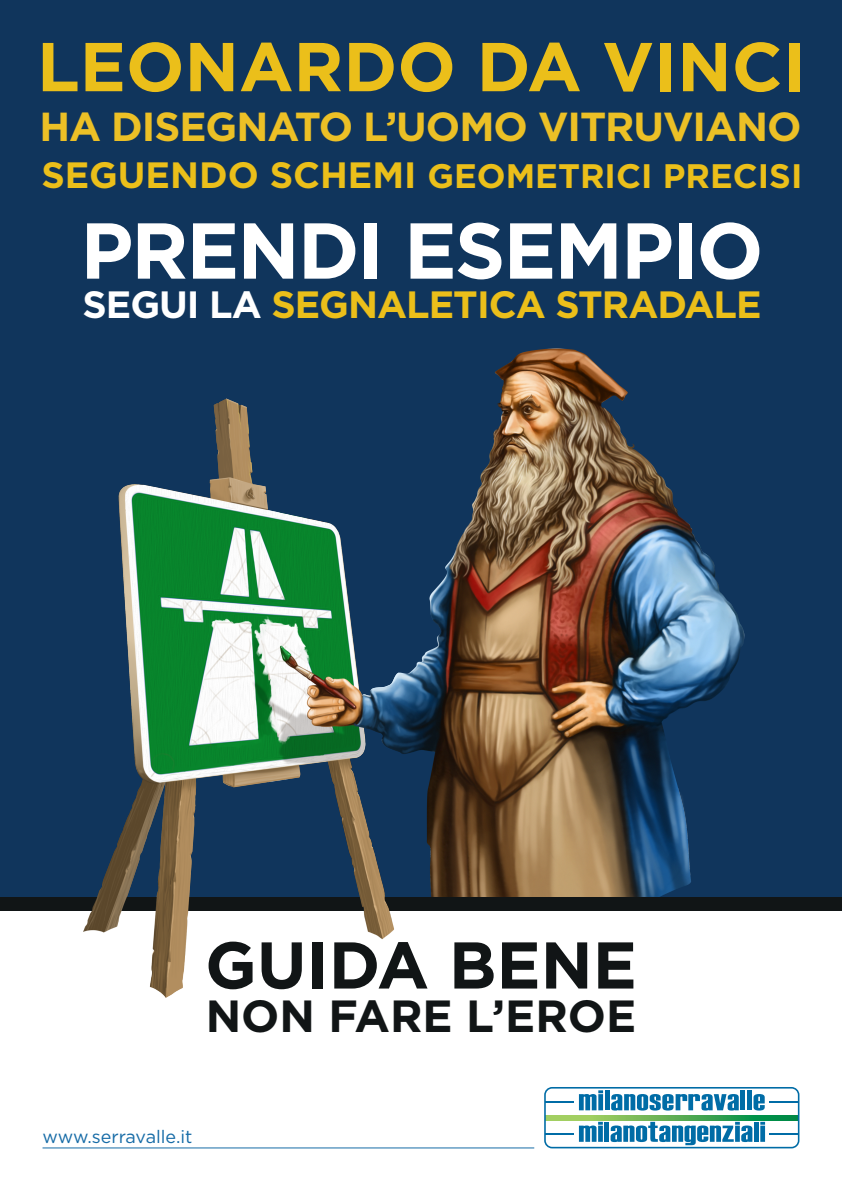
<style>
.page{position:relative;width:842px;height:1191px;background:#10355c}
.page>*{position:absolute;margin:0;border:0;box-sizing:border-box;transform-origin:0 0}
.t1{font:700 79px "Gotham";letter-spacing:-.025em;color:#fff}
.t2{font:700 69px "Gotham";color:#ebbf1a}
.t3{font:700 65.9px "Gotham";color:#111516}
.t4{font:700 45px "Gotham";color:#111516}
.t5{font:700 40.5px "Gotham";letter-spacing:-.025em;color:#ecc026}
.t6{font:700 38px "Gotham";letter-spacing:-.025em;color:#ebbf1a}
.t7{font:700 34px "Gotham";color:#ebbf1a}
.t8{font:18px "Gotham";color:#176ca7}
.s1{font-size:36.6px}
.s2{color:#fff}
</style>
<div class="page">
<img style="left:421px;top:348px;width:324px;height:549px">
<div style="left:0;top:897px;width:842px;height:14px;background:#111516"></div>
<div style="left:0;top:911px;width:842px;height:280px;background:#fff"></div>
<hr style="left:43px;top:1147px;width:491px;height:1px;background:#176ca7">
<svg style="left:544px;top:1087px;width:255px;height:61px"></svg>
<div style="left:754px;top:1121px;width:5px;height:20px;background:#006ca6"></div>
<img style="left:83px;top:398px;width:338px;height:600px">
<h2 class="t2" style="left:37px;top:21px;width:770px">LEONARDO DA VINCI</h2>
<p class="t5" style="left:39px;top:99px;width:764px">HA DISEGNATO L’UOMO VITRUVIANO</p>
<p class="t7" style="left:41px;top:153px;width:762px"><span class="s1">SEGUENDO SCHEMI</span> GEOMETRICI PRECISI</p>
<h1 class="t1" style="left:80px;top:198px;width:685px">PRENDI ESEMPIO</h1>
<p class="t6" style="left:82px;top:279px;width:680px"><span class="s2">SEGUI LA</span> SEGNALETICA STRADALE</p>
<h3 class="t3" style="left:205px;top:921px;width:433px">GUIDA BENE</h3>
<h3 class="t4" style="left:206px;top:986px;width:432px">NON FARE L’EROE</h3>
<p class="t8" style="left:43px;top:1124px;width:151px">www.serravalle.it</p>
</div>
